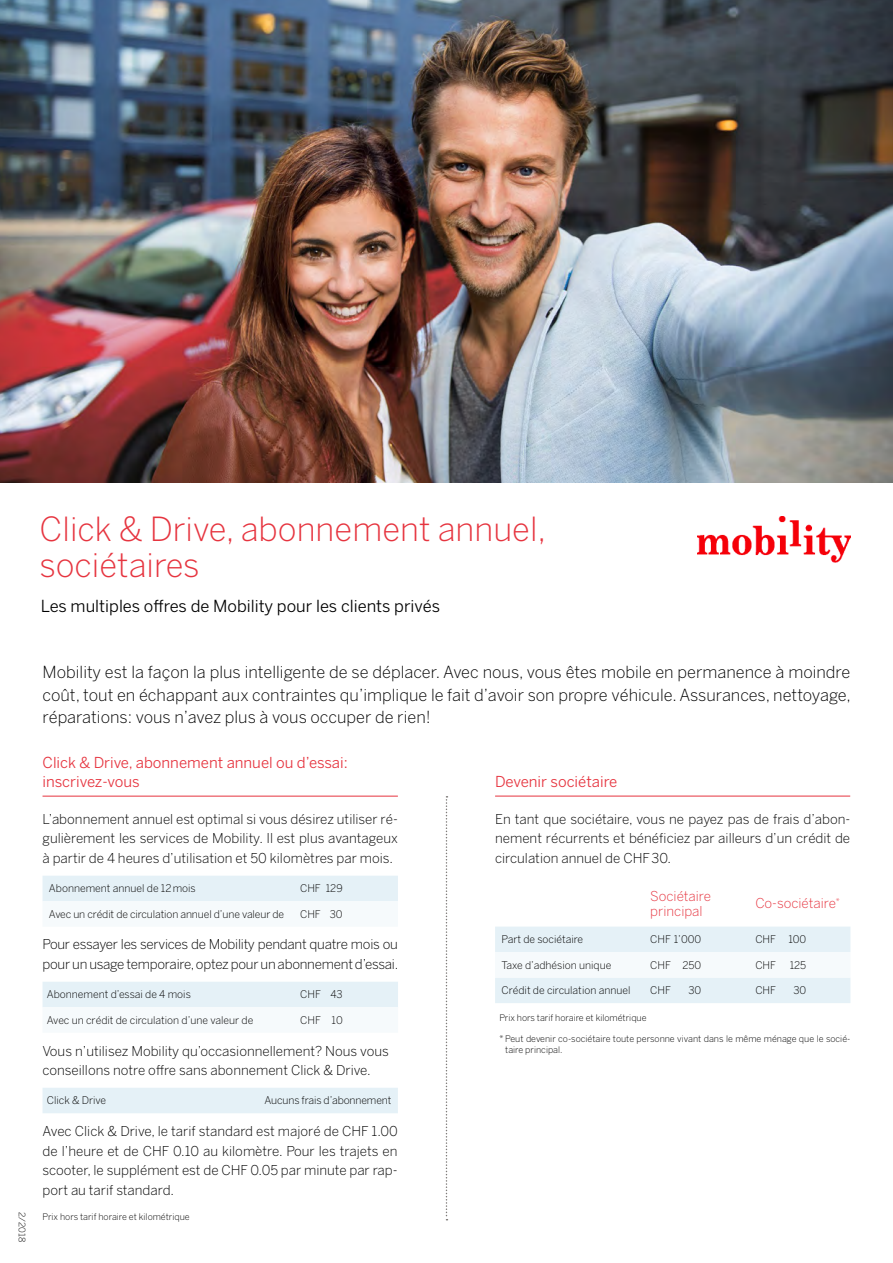
<style>
.page{position:relative;width:893px;height:1263px;background:#fff}
.page>*{position:absolute;margin:0;border:0;box-sizing:border-box;transform-origin:0 0}
.t1{font:300 33px/36px "Benton Sans";color:#e6343f}
.t2{font:300 16.5px/22.5px "Benton Sans";color:#000;text-align:justify}
.t3{font:16.5px "Benton Sans";color:#000}
.t4{font:15px/19.5px "Benton Sans";color:#e6343f}
.t5{font:300 13.5px/19.5px "Benton Sans";color:#000;text-align:justify}
.t6{font:300 13.5px/19.5px "Benton Sans";letter-spacing:-.02em;color:#000}
.t7{font:300 13.5px/15px "Benton Sans";color:#e6343f}
.t8{font:300 10.5px "Benton Sans";color:#000}
.t9{font:300 9px/10.5px "Benton Sans";color:#000}
</style>
<div class="page">
<svg style="left:495px;top:926px;width:355px;height:77px"></svg>
<div style="left:43px;top:876px;width:355px;height:25px;background:#e5f1f7"></div>
<img style="left:0;top:0;width:893px;height:483px">
<hr style="left:43px;top:796px;width:355px;height:1px;background:#e6343f">
<hr style="left:495px;top:796px;width:355px;height:1px;background:#e6343f">
<img style="left:697px;top:517px;width:153px;height:45px">
<div style="left:43px;top:982px;width:355px;height:25px;background:#e5f1f7"></div>
<svg style="left:446px;top:796px;width:1px;height:424px"></svg>
<div style="left:43px;top:1088px;width:355px;height:25px;background:#e5f1f7"></div>
<h1 class="t1" style="left:40px;top:510px;width:508px">Click &amp; Drive, abonnement annuel, sociétaires</h1>
<p class="t3" style="left:41px;top:596px;width:401px">Les multiples offres de Mobility pour les clients privés</p>
<p class="t9" style="left:27px;top:1211px;width:32px;rotate:90deg">2/2018</p>
<p class="t2" style="left:43px;top:661px;width:810px">Mobility est la façon la plus intelligente de se déplacer. Avec nous, vous êtes mobile en permanence à moindre coût, tout en échappant aux contraintes qu’implique le fait d’avoir son propre véhicule. Assurances, nettoyage, réparations: vous n’avez plus à vous occuper de rien!</p>
<p class="t4" style="left:43px;top:752px;width:307px">Click &amp; Drive, abonnement annuel ou d’essai: inscrivez-vous</p>
<p class="t5" style="left:43px;top:809px;width:357px">L’abonnement annuel est optimal si vous désirez utiliser ré&shy;gulièrement les services de Mobility. Il est plus avantageux à partir de 4 heures d’utilisation et 50 kilomètres par mois.</p>
<p class="t4" style="left:495px;top:772px;width:124px">Devenir sociétaire</p>
<p class="t5" style="left:495px;top:809px;width:357px">En tant que sociétaire, vous ne payez pas de frais d’abon&shy;nement récurrents et bénéficiez par ailleurs d’un crédit de circulation annuel de CHF 30.</p>
<p class="t8" style="left:49px;top:882px;width:148px">Abonnement annuel de 12 mois</p>
<p class="t8" style="left:300px;top:882px;width:44px">CHF 129</p>
<p class="t8" style="left:49px;top:908px;width:237px">Avec un crédit de circulation annuel d’une valeur de</p>
<p class="t8" style="left:300px;top:908px;width:44px">CHF 30</p>
<p class="t6" style="left:43px;top:935px;width:357px">Pour essayer les services de Mobility pendant quatre mois ou pour un usage temporaire, optez pour un abonnement d’essai.</p>
<p class="t8" style="left:47px;top:988px;width:146px">Abonnement d’essai de 4 mois</p>
<p class="t8" style="left:300px;top:988px;width:44px">CHF 43</p>
<p class="t8" style="left:47px;top:1014px;width:208px">Avec un crédit de circulation d’une valeur de</p>
<p class="t8" style="left:300px;top:1014px;width:44px">CHF 10</p>
<p class="t5" style="left:43px;top:1041px;width:348px">Vous n’utilisez Mobility qu’occasionnellement? Nous vous conseillons notre offre sans abonnement Click &amp; Drive.</p>
<p class="t8" style="left:47px;top:1094px;width:61px">Click &amp; Drive</p>
<p class="t8" style="left:265px;top:1094px;width:128px">Aucuns frais d’abonnement</p>
<p class="t5" style="left:43px;top:1121px;width:357px">Avec Click &amp; Drive, le tarif standard est majoré de CHF 1.00 de l’heure et de CHF 0.10 au kilomètre. Pour les trajets en scooter, le supplément est de CHF 0.05 par minute par rap&shy;port au tarif standard.</p>
<p class="t9" style="left:43px;top:1212px;width:149px">Prix hors tarif horaire et kilométrique</p>
<p class="t7" style="left:650px;top:888px;width:62px">Sociétaire principal</p>
<p class="t7" style="left:755px;top:896px;width:86px">Co-sociétaire<sup>*</sup></p>
<p class="t8" style="left:501px;top:933px;width:83px">Part de sociétaire</p>
<p class="t8" style="left:650px;top:933px;width:53px">CHF 1’000</p>
<p class="t8" style="left:755px;top:933px;width:53px">CHF 100</p>
<p class="t8" style="left:501px;top:959px;width:111px">Taxe d’adhésion unique</p>
<p class="t8" style="left:650px;top:959px;width:53px">CHF 250</p>
<p class="t8" style="left:755px;top:959px;width:22px">CHF</p>
<p class="t8" style="left:790px;top:959px;width:18px">125</p>
<p class="t8" style="left:501px;top:984px;width:130px">Crédit de circulation annuel</p>
<p class="t8" style="left:650px;top:984px;width:22px">CHF</p>
<p class="t8" style="left:688px;top:984px;width:14px">30</p>
<p class="t8" style="left:755px;top:984px;width:22px">CHF</p>
<p class="t8" style="left:793px;top:984px;width:14px">30</p>
<p class="t9" style="left:499px;top:1013px;width:149px">Prix hors tarif horaire et kilométrique</p>
<p class="t9" style="left:505px;top:1034px;width:347px;text-indent:-6px"><sup>*</sup> Peut devenir co-sociétaire toute personne vivant dans le même ménage que le socié&shy;taire principal.</p>
</div>
